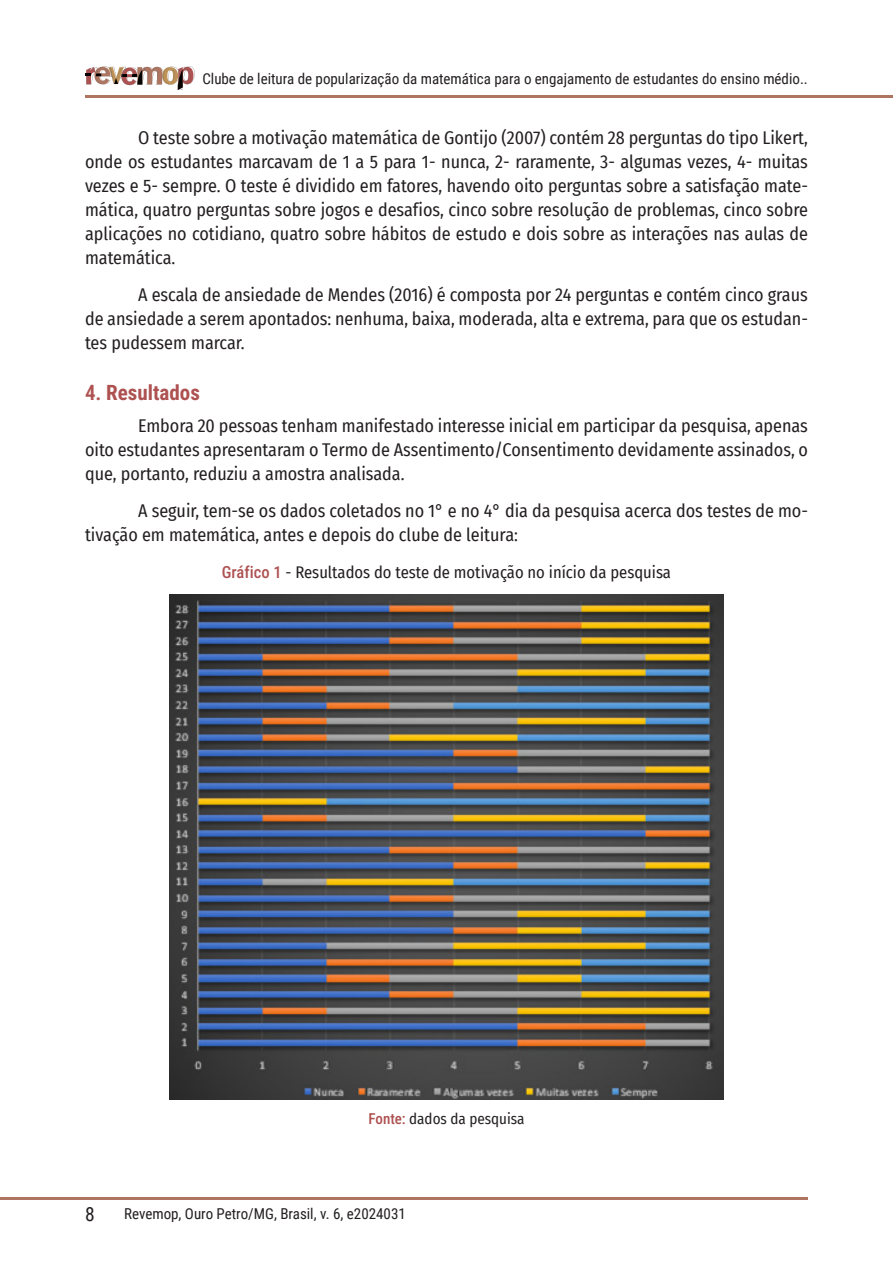
<style>
.page{position:relative;width:893px;height:1263px;background:#fff}
.page>*{position:absolute;margin:0;border:0;box-sizing:border-box;transform-origin:0 0}
.t1{font:700 21px "Roboto Condensed";color:#ae5151}
.t2{font:19.5px "Roboto Condensed";color:#231f20}
.t3{font:18px/24px "Fira Sans Condensed";color:#231f20;text-align:justify}
.t4{font:16.5px "Fira Sans Condensed";color:#231f20}
.t5{font:15px "Roboto Condensed";color:#231f20}
.t6{font:15px "Fira Sans Condensed";color:#231f20}
.s1{font-weight:600}
.s2{font-family:"Roboto Condensed";font-weight:500;color:#ae5151}
</style>
<div class="page">
<svg style="left:85px;top:66px;width:110px;height:24px"></svg>
<hr style="left:86px;top:95px;width:807px;height:2px;background:#ae7661">
<hr style="left:0;top:1197px;width:808px;height:2px;background:#ae7661">
<img style="left:170px;top:595px;width:554px;height:505px">
<p class="t5" style="left:202px;top:68px;width:607px">Clube de leitura de popularização da matemática para o engajamento de estudantes do ensino médio..</p>
<p class="t3" style="left:85px;top:126px;width:724px;text-indent:53px">O teste sobre a motivação matemática de Gontijo (2007) contém 28 perguntas do tipo Likert, onde os estudantes marcavam de 1 a 5 para 1- nunca, 2- raramente, 3- algumas vezes, 4- muitas vezes e 5- sempre. O teste é dividido em fatores, havendo oito perguntas sobre a satisfação mate&shy;mática, quatro perguntas sobre jogos e desafios, cinco sobre resolução de problemas, cinco sobre aplicações no cotidiano, quatro sobre hábitos de estudo e dois sobre as interações nas aulas de matemática.</p>
<p class="t3" style="left:85px;top:282px;width:724px;text-indent:53px">A escala de ansiedade de Mendes (2016) é composta por 24 perguntas e contém cinco graus de ansiedade a serem apontados: nenhuma, baixa, moderada, alta e extrema, para que os estudan&shy;tes pudessem marcar.</p>
<p class="t1" style="left:85px;top:378px;width:116px"><span class="s1">4.</span> Resultados</p>
<p class="t3" style="left:85px;top:414px;width:724px;text-indent:53px">Embora 20 pessoas tenham manifestado interesse inicial em participar da pesquisa, apenas oito estudantes apresentaram o Termo de Assentimento/Consentimento devidamente assinados, o que, portanto, reduziu a amostra analisada.</p>
<p class="t3" style="left:85px;top:498px;width:724px;text-indent:53px">A seguir, tem-se os dados coletados no 1° e no 4° dia da pesquisa acerca dos testes de mo&shy;tivação em matemática, antes e depois do clube de leitura:</p>
<p class="t4" style="left:222px;top:560px;width:451px"><span class="s2">Gráfico 1</span> - Resultados do teste de motivação no início da pesquisa</p>
<p class="t6" style="left:368px;top:1107px;width:158px"><span class="s2">Fonte:</span> dados da pesquisa</p>
<p class="t2" style="left:85px;top:1200px;width:11px">8</p>
<p class="t5" style="left:124px;top:1203px;width:283px">Revemop, Ouro Petro/MG, Brasil, v. 6, e2024031</p>
</div>
